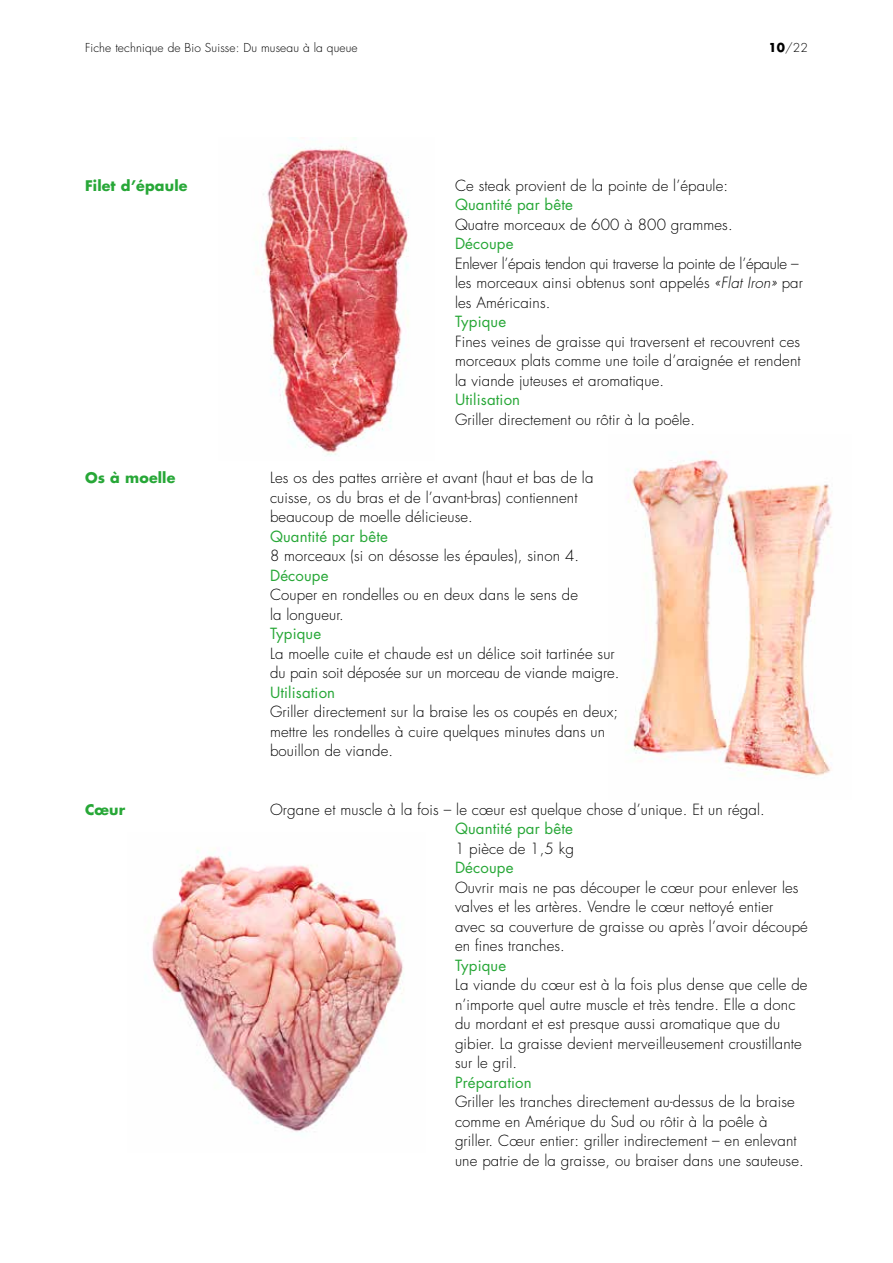
<style>
.page{position:relative;width:893px;height:1263px;background:#fff}
.page>*{position:absolute;margin:0;border:0;box-sizing:border-box;transform-origin:0 0}
.t1{font:300 15px/19.5px "Futura Std";letter-spacing:.01em;color:#000}
.t2{font:15px "Futura Std";letter-spacing:.01em;color:#27a737}
.t3{font:700 14.25px "Futura Std";letter-spacing:.01em;color:#27a737}
.t4{font:300 12px "Futura Std";letter-spacing:.01em;color:#000}
.s1{font-weight:700}
.s2{font-family:"Futura";font-style:italic}
</style>
<div class="page">
<img style="left:628px;top:451px;width:204px;height:326px">
<img style="left:253px;top:137px;width:156px;height:320px">
<img style="left:151px;top:848px;width:253px;height:284px">
<p class="t4" style="left:85px;top:41px;width:274px">Fiche technique de Bio Suisse: Du museau à la queue</p>
<p class="t4" style="left:768px;top:41px;width:41px"><span class="s1">10</span>/22</p>
<p class="t3" style="left:85px;top:176px;width:104px">Filet d’épaule</p>
<p class="t1" style="left:455px;top:176px;width:275px">Ce steak provient de la pointe de l’épaule:</p>
<p class="t2" style="left:455px;top:195px;width:119px">Quantité par bête</p>
<p class="t1" style="left:455px;top:215px;width:279px">Quatre morceaux de 600 à 800 grammes.</p>
<p class="t2" style="left:455px;top:234px;width:60px">Découpe</p>
<p class="t1" style="left:455px;top:254px;width:349px">Enlever l’épais tendon qui traverse la pointe de l’épaule – les morceaux ainsi obtenus sont appelés <span class="s2">«Flat Iron»</span> par les Américains.</p>
<p class="t2" style="left:455px;top:312px;width:53px">Typique</p>
<p class="t1" style="left:455px;top:332px;width:347px;text-align:justify">Fines veines de graisse qui traversent et recouvrent ces morceaux plats comme une toile d’araignée et rendent la viande juteuses et aromatique.</p>
<p class="t2" style="left:455px;top:390px;width:67px">Utilisation</p>
<p class="t1" style="left:455px;top:410px;width:242px">Griller directement ou rôtir à la poêle.</p>
<p class="t3" style="left:85px;top:468px;width:92px">Os à moelle</p>
<p class="t1" style="left:270px;top:468px;width:325px">Les os des pattes arrière et avant (haut et bas de la cuisse, os du bras et de l’avant-bras) contiennent beaucoup de moelle délicieuse.</p>
<p class="t2" style="left:270px;top:526px;width:119px">Quantité par bête</p>
<p class="t1" style="left:270px;top:546px;width:311px">8 morceaux (si on désosse les épaules), sinon 4.</p>
<p class="t2" style="left:270px;top:565px;width:60px">Découpe</p>
<p class="t1" style="left:270px;top:585px;width:309px">Couper en rondelles ou en deux dans le sens de la longueur.</p>
<p class="t2" style="left:270px;top:624px;width:53px">Typique</p>
<p class="t1" style="left:270px;top:644px;width:351px">La moelle cuite et chaude est un délice soit tartinée sur du pain soit déposée sur un morceau de viande maigre.</p>
<p class="t2" style="left:270px;top:682px;width:67px">Utilisation</p>
<p class="t1" style="left:270px;top:702px;width:350px">Griller directement sur la braise les os coupés en deux; mettre les rondelles à cuire quelques minutes dans un bouillon de viande.</p>
<p class="t3" style="left:85px;top:800px;width:42px">Cœur</p>
<p class="t1" style="left:270px;top:800px;width:496px">Organe et muscle à la fois – le cœur est quelque chose d’unique. Et un régal.</p>
<p class="t2" style="left:455px;top:819px;width:119px">Quantité par bête</p>
<p class="t1" style="left:455px;top:839px;width:120px">1 pièce de 1,5 kg</p>
<p class="t2" style="left:455px;top:858px;width:60px">Découpe</p>
<p class="t1" style="left:455px;top:878px;width:354px">Ouvrir mais ne pas découper le cœur pour enlever les valves et les artères. Vendre le cœur nettoyé entier<br>avec sa couverture de graisse ou après l’avoir découpé en fines tranches.</p>
<p class="t2" style="left:455px;top:955px;width:53px">Typique</p>
<p class="t1" style="left:455px;top:975px;width:354px">La viande du cœur est à la fois plus dense que celle de n’importe quel autre muscle et très tendre. Elle a donc du mordant et est presque aussi aromatique que du gibier. La graisse devient merveilleusement croustillante sur le gril.</p>
<p class="t2" style="left:455px;top:1072px;width:78px">Préparation</p>
<p class="t1" style="left:455px;top:1092px;width:350px">Griller les tranches directement au-dessus de la braise comme en Amérique du Sud ou rôtir à la poêle à griller. Cœur entier: griller indirectement – en enlevant une patrie de la graisse, ou braiser dans une sauteuse.</p>
</div>
